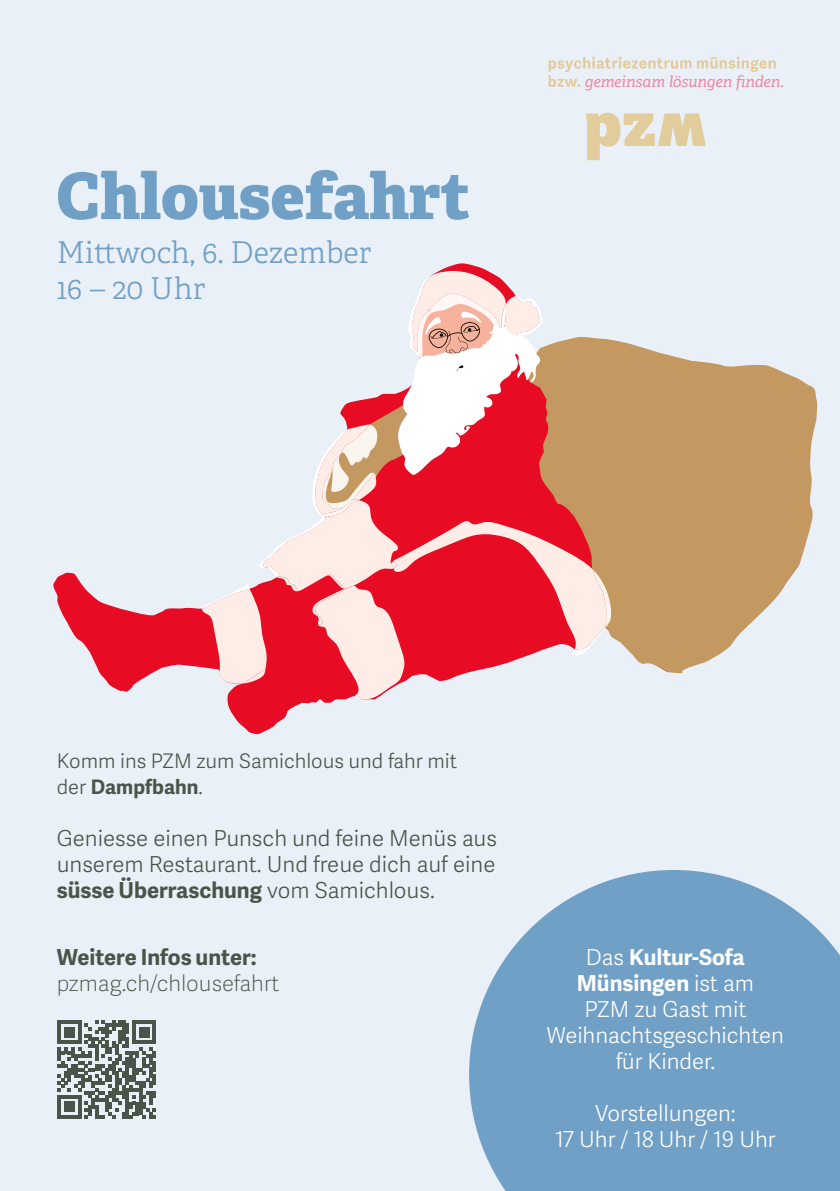
<style>
.page{position:relative;width:840px;height:1191px;background:#fff}
.page>*{position:absolute;margin:0;border:0;box-sizing:border-box;transform-origin:0 0}
.t1{font:800 64px "Adelle";color:#71a0c7}
.t2{font:300 30px/36px "Adelle";color:#71a0c7}
.t3{font:22px/26px "Adelle Sans Lt";color:#fff;text-align:center}
.t4{font:22px/26px "Adelle Sans Lt";color:#4a554a}
.t5{font:700 22px "Adelle Sans";color:#4a554a}
.t6{font:700 22px/26px "Adelle Sans";color:#fff;text-align:center}
.t7{font:22px "Adelle Sans Th";color:#4a554a}
.t8{font:20px "Adelle Sans Lt";color:#4a554a}
.t9{font:700 20px "Adelle Sans";color:#4a554a}
.t10{font:italic 15.4px "Adelle";letter-spacing:-.015em;color:#f087a3}
.s1{font-family:"Adelle Sans Lt";font-weight:400}
</style>
<div class="page">
<div style="left:0;top:0;width:839px;height:1191px;background:#eaf0f7"></div>
<svg style="left:548px;top:57px;width:227px;height:30px"></svg>
<svg style="left:586px;top:113px;width:119px;height:47px"></svg>
<svg style="left:58px;top:1020px;width:98px;height:98px"></svg>
<svg style="left:227px;top:263px;width:261px;height:471px"></svg>
<svg style="left:611px;top:339px;width:206px;height:335px;fill:#c49961"></svg>
<svg style="left:53px;top:271px;width:558px;height:428px"></svg>
<svg style="left:469px;top:870px;width:370px;height:321px;background:#7fa9cc"></svg>
<h1 class="t1" style="left:57px;top:155px;width:415px">Chlousefahrt</h1>
<h2 class="t2" style="left:57px;top:235px;width:316px">Mittwoch, 6. Dezember<br>16 – 20 Uhr</h2>
<p class="t10" style="left:584px;top:72px;width:200px">gemeinsam lösungen finden.</p>
<p class="t8" style="left:57px;top:746px;width:401px">Komm ins PZM zum Samichlous und fahr mit</p>
<p class="t9" style="left:57px;top:772px;width:148px"><span class="s1">der</span> Dampfbahn<span class="s1">.</span></p>
<p class="t4" style="left:57px;top:824px;width:441px">Geniesse einen Punsch und feine Menüs aus unserem Restaurant. Und freue dich auf eine</p>
<p class="t5" style="left:57px;top:873px;width:379px">süsse Überraschung <span class="s1">vom Samichlous.</span></p>
<p class="t5" style="left:57px;top:940px;width:201px">Weitere Infos unter:</p>
<p class="t7" style="left:57px;top:967px;width:224px">pzmag.ch/chlousefahrt</p>
<p class="t6" style="left:576px;top:943px;width:179px"><span class="s1">Das</span> Kultur-Sofa<br>Münsingen <span class="s1">ist am</span></p>
<p class="t3" style="left:546px;top:995px;width:239px">PZM zu Gast mit<br>Weihnachtsgeschichten für Kinder.</p>
<p class="t3" style="left:555px;top:1099px;width:222px">Vorstellungen:<br>17 Uhr / 18 Uhr / 19 Uhr</p>
</div>
